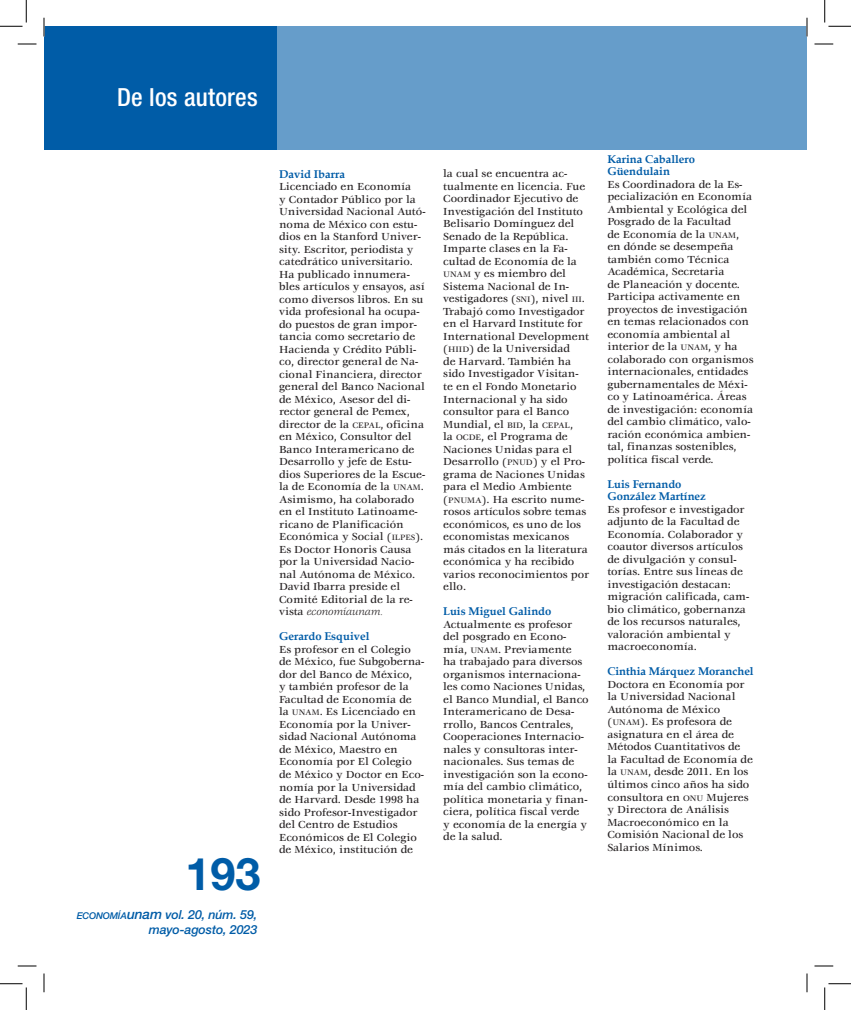
<style>
.page{position:relative;width:851px;height:1010px;background:#fff}
.page>*{position:absolute;margin:0;border:0;box-sizing:border-box;transform-origin:0 0}
.t1{font:700 45px "Helvetica Neue LT Std";color:#005ca7}
.Inicio_texto{font:500 condensed 25px "Helvetica Neue LT Std";letter-spacing:.01em;color:#fff}
.t2{font:italic 500 12.5px/15px "Helvetica Neue LT Std";letter-spacing:-.01em;color:#005ca7;text-align:right}
.t3{font:500 11.25px/12.5px "Veljovic";color:#231f20}
.t4{font:700 11.25px/12.5px "Book Antiqua";color:#005ca7}
.s1{font-size:9.38px}
.s2{font-size:13.75px}
.s3{font-size:8.75px}
.s4{font-size:8.5px}
.s5{font-weight:400;font-style:italic}
</style>
<div class="page">
<div style="left:95px;top:26px;width:711px;height:124px;background:#669dca"></div>
<div style="left:44px;top:26px;width:233px;height:124px;background:#005ca7"></div>
<svg style="left:18px;top:43px;width:18px;height:2px"></svg>
<svg style="left:814px;top:43px;width:19px;height:2px"></svg>
<svg style="left:18px;top:965px;width:18px;height:1px"></svg>
<svg style="left:814px;top:965px;width:19px;height:1px"></svg>
<svg style="left:43px;top:18px;width:2px;height:18px"></svg>
<svg style="left:43px;top:973px;width:2px;height:18px"></svg>
<svg style="left:806px;top:18px;width:1px;height:18px"></svg>
<svg style="left:806px;top:973px;width:1px;height:18px"></svg>
<svg style="left:0;top:0;width:27px;height:27px"></svg>
<svg style="left:0;top:983px;width:27px;height:26px"></svg>
<svg style="left:824px;top:0;width:26px;height:27px"></svg>
<svg style="left:824px;top:983px;width:26px;height:26px"></svg>
<p class="Inicio_texto" style="left:117px;top:82px;width:142px">De los autores</p>
<h1 class="t1" style="left:185px;top:845px;width:77px">193</h1>
<p class="t2" style="left:77px;top:906px;width:182px"><span class="s1">ECONOMÍA</span><span class="s2">unam</span> vol. 20, núm. 59, mayo-agosto, 2023</p>
<p class="t4" style="left:279px;top:167px;width:67px">David Ibarra</p>
<p class="t3" style="left:279px;top:181px;width:148px">Licenciado en Economía<br>y Contador Público por la<br>Universidad Nacional Autó&shy;noma de México con estu&shy;dios en la Stanford Univer&shy;sity. Escritor, periodista y catedrático universitario.<br>Ha publicado innumera&shy;bles artículos y ensayos, así como diversos libros. En su vida profesional ha ocupa&shy;do puestos de gran impor&shy;tancia como secretario de<br>Hacienda y Crédito Públi&shy;co, director general de Na&shy;cional Financiera, director general del Banco Nacional de México, Asesor del di&shy;rector general de Pemex, director de la <span class="s3">CEPAL</span>, oficina en México, Consultor del<br>Banco Interamericano de<br>Desarrollo y jefe de Estu&shy;dios Superiores de la Escue&shy;la de Economía de la <span class="s3">UNAM</span>.<br>Asimismo, ha colaborado en el Instituto Latinoame&shy;ricano de Planificación<br>Económica y Social (<span class="s4">ilpes</span>).<br>Es Doctor Honoris Causa por la Universidad Nacio&shy;nal Autónoma de México.<br>David Ibarra preside el<br>Comité Editorial de la re&shy;vista <span class="s5">economíaunam.</span></p>
<p class="t4" style="left:279px;top:630px;width:92px">Gerardo Esquivel</p>
<p class="t3" style="left:279px;top:643px;width:147px">Es profesor en el Colegio de México, fue Subgoberna&shy;dor del Banco de México,<br>y también profesor de la<br>Facultad de Economía de<br>la <span class="s3">UNAM</span>. Es Licenciado en<br>Economía por la Univer&shy;sidad Nacional Autónoma de México, Maestro en<br>Economía por El Colegio de México y Doctor en Eco&shy;nomía por la Universidad de Harvard. Desde 1998 ha sido Profesor-Investigador del Centro de Estudios<br>Económicos de El Colegio de México, institución de</p>
<p class="t3" style="left:443px;top:168px;width:147px">la cual se encuentra ac&shy;tualmente en licencia. Fue<br>Coordinador Ejecutivo de<br>Investigación del Instituto<br>Belisario Domínguez del<br>Senado de la República.<br>Imparte clases en la Fa&shy;cultad de Economía de la<br><span class="s3">UNAM</span> y es miembro del<br>Sistema Nacional de In&shy;vestigadores (<span class="s3">SNI</span>), nivel <span class="s3">III</span>.<br>Trabajó como Investigador en el Harvard Institute for<br>International Development (<span class="s3">HIID</span>) de la Universidad<br>de Harvard. También ha sido Investigador Visitan&shy;te en el Fondo Monetario<br>Internacional y ha sido consultor para el Banco<br>Mundial, el <span class="s3">BID</span>, la <span class="s3">CEPAL</span>,<br>la <span class="s3">OCDE</span>, el Programa de<br>Naciones Unidas para el<br>Desarrollo (<span class="s3">PNUD</span>) y el Pro&shy;grama de Naciones Unidas para el Medio Ambiente (<span class="s3">PNUMA</span>). Ha escrito nume&shy;rosos artículos sobre temas económicos, es uno de los economistas mexicanos más citados en la literatura económica y ha recibido varios reconocimientos por ello.</p>
<p class="t4" style="left:443px;top:605px;width:110px">Luis Miguel Galindo</p>
<p class="t3" style="left:443px;top:618px;width:147px">Actualmente es profesor del posgrado en Econo&shy;mía, <span class="s3">UNAM</span>. Previamente<br>ha trabajado para diversos organismos internaciona&shy;les como Naciones Unidas, el Banco Mundial, el Banco<br>Interamericano de Desa&shy;rrollo, Bancos Centrales,<br>Cooperaciones Internacio&shy;nales y consultoras inter&shy;nacionales. Sus temas de investigación son la econo&shy;mía del cambio climático, política monetaria y finan&shy;ciera, política fiscal verde y economía de la energía y de la salud.</p>
<p class="t4" style="left:607px;top:152px;width:89px">Karina Caballero<br>Güendulain</p>
<p class="t3" style="left:607px;top:178px;width:148px">Es Coordinadora de la Es&shy;pecialización en Economía<br>Ambiental y Ecológica del<br>Posgrado de la Facultad<br>de Economía de la <span class="s3">UNAM</span>, en dónde se desempeña también como Técnica<br>Académica, Secretaria<br>de Planeación y docente.<br>Participa activamente en proyectos de investigación en temas relacionados con economía ambiental al interior de la <span class="s3">UNAM</span>, y ha colaborado con organismos internacionales, entidades gubernamentales de Méxi&shy;co y Latinoamérica. Áreas de investigación: economía del cambio climático, valo&shy;ración económica ambien&shy;tal, finanzas sostenibles, política fiscal verde.</p>
<p class="t4" style="left:607px;top:477px;width:100px">Luis Fernando<br>González Martínez</p>
<p class="t3" style="left:607px;top:503px;width:143px">Es profesor e investigador adjunto de la Facultad de<br>Economía. Colaborador y coautor diversos artículos de divulgación y consul&shy;torías. Entre sus líneas de investigación destacan: migración calificada, cam&shy;bio climático, gobernanza de los recursos naturales, valoración ambiental y macroeconomía.</p>
<p class="t4" style="left:607px;top:665px;width:148px">Cinthia Márquez Moranchel</p>
<p class="t3" style="left:607px;top:678px;width:147px">Doctora en Economía por la Universidad Nacional<br>Autónoma de México (<span class="s3">UNAM</span>). Es profesora de asignatura en el área de<br>Métodos Cuantitativos de la Facultad de Economía de la <span class="s3">UNAM</span>, desde 2011. En los últimos cinco años ha sido consultora en <span class="s3">ONU</span> Mujeres y Directora de Análisis<br>Macroeconómico en la<br>Comisión Nacional de los<br>Salarios Mínimos.</p>
</div>
